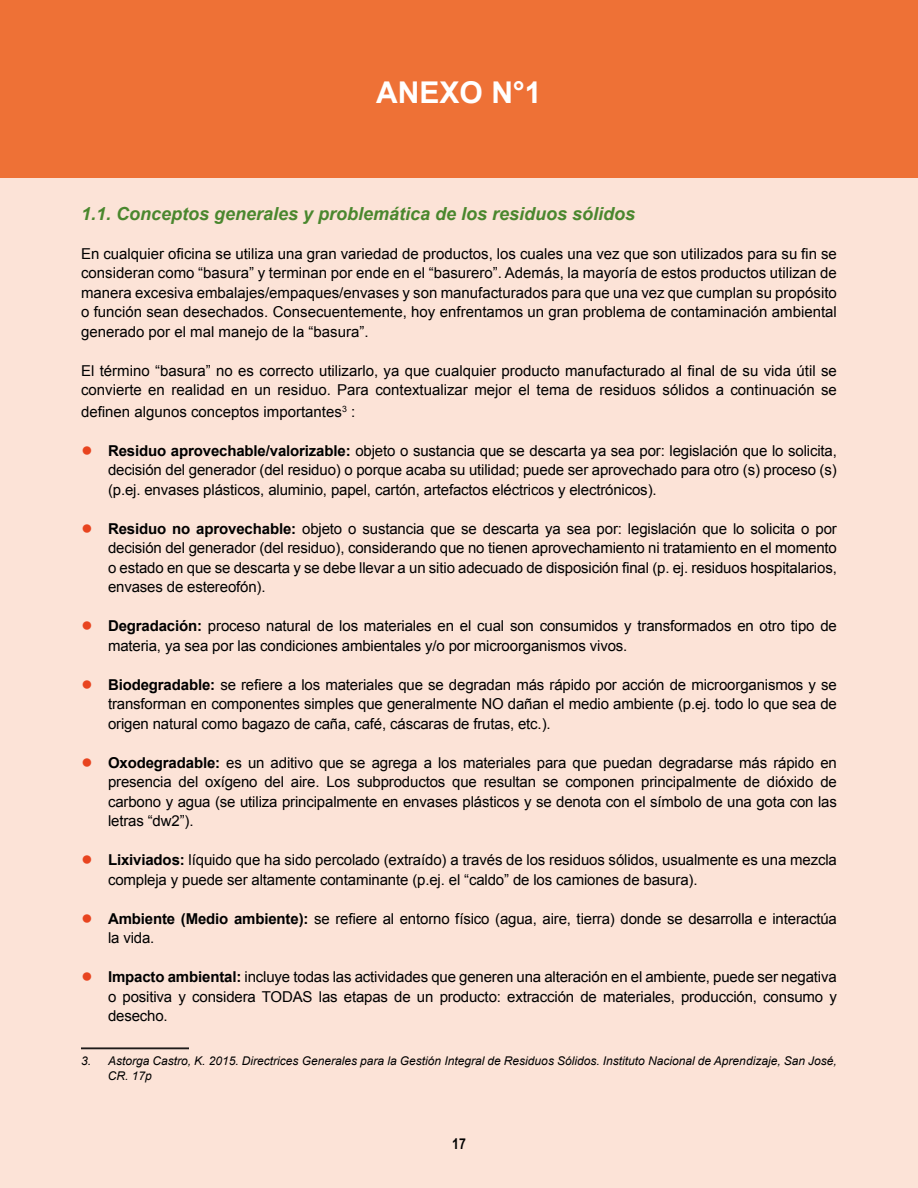
<style>
.page{position:relative;width:918px;height:1188px;background:#fce3d7}
.page>*{position:absolute;margin:0;border:0;box-sizing:border-box;transform-origin:0 0}
.t1{font:700 30px "Arial";color:#fff}
.t2{font:italic 700 18px "Arial";color:#4a872e}
.t3{font:15px/19.5px "Arial";letter-spacing:-.01em;color:#000;text-align:justify}
.t4{font:700 15px "Arial Narrow";color:#000}
.t5{font:italic 12px/15px "Arial";color:#000}
.s1{font-size:19.5px;color:#e8441f}
.s2{font-weight:700}
</style>
<div class="page">
<div style="left:0;top:0;width:918px;height:177px;background:#ee7136"></div>
<hr style="left:81px;top:1048px;width:108px;height:1px;background:#000">
<h1 class="t1" style="left:376px;top:72px;width:167px">ANEXO N°1</h1>
<p class="t2" style="left:81px;top:202px;width:556px">1.1. Conceptos generales y problemática de los residuos sólidos</p>
<p class="t3" style="left:81px;top:244px;width:757px">En cualquier oficina se utiliza una gran variedad de productos, los cuales una vez que son utilizados para su fin se consideran como “basura” y terminan por ende en el “basurero”. Además, la mayoría de estos productos utilizan de manera excesiva embalajes/empaques/envases y son manufacturados para que una vez que cumplan su propósito o función sean desechados. Consecuentemente, hoy enfrentamos un gran problema de contaminación ambiental generado por el mal manejo de la “basura”.</p>
<p class="t3" style="left:81px;top:361px;width:757px">El término “basura” no es correcto utilizarlo, ya que cualquier producto manufacturado al final de su vida útil se convierte en realidad en un residuo. Para contextualizar mejor el tema de residuos sólidos a continuación se</p>
<p class="t3" style="left:81px;top:402px;width:276px">definen algunos conceptos importantes<sup>3</sup> :</p>
<p class="t3" style="left:108px;top:441px;width:730px;text-indent:-27px"><span class="s1">●</span> <span class="s2">Residuo aprovechable/valorizable:</span> objeto o sustancia que se descarta ya sea por: legislación que lo solicita, decisión del generador (del residuo) o porque acaba su utilidad; puede ser aprovechado para otro (s) proceso (s) (p.ej. envases plásticos, aluminio, papel, cartón, artefactos eléctricos y electrónicos).</p>
<p class="t3" style="left:108px;top:519px;width:730px;text-indent:-27px"><span class="s1">●</span> <span class="s2">Residuo no aprovechable:</span> objeto o sustancia que se descarta ya sea por: legislación que lo solicita o por decisión del generador (del residuo), considerando que no tienen aprovechamiento ni tratamiento en el momento o estado en que se descarta y se debe llevar a un sitio adecuado de disposición final (p. ej. residuos hospitalarios, envases de estereofón).</p>
<p class="t3" style="left:108px;top:617px;width:730px;text-indent:-27px"><span class="s1">●</span> <span class="s2">Degradación:</span> proceso natural de los materiales en el cual son consumidos y transformados en otro tipo de materia, ya sea por las condiciones ambientales y/o por microorganismos vivos.</p>
<p class="t3" style="left:108px;top:675px;width:730px;text-indent:-27px"><span class="s1">●</span> <span class="s2">Biodegradable:</span> se refiere a los materiales que se degradan más rápido por acción de microorganismos y se transforman en componentes simples que generalmente NO dañan el medio ambiente (p.ej. todo lo que sea de origen natural como bagazo de caña, café, cáscaras de frutas, etc.).</p>
<p class="t3" style="left:108px;top:753px;width:730px;text-indent:-27px"><span class="s1">●</span> <span class="s2">Oxodegradable:</span> es un aditivo que se agrega a los materiales para que puedan degradarse más rápido en presencia del oxígeno del aire. Los subproductos que resultan se componen principalmente de dióxido de carbono y agua (se utiliza principalmente en envases plásticos y se denota con el símbolo de una gota con las letras “dw2”).</p>
<p class="t3" style="left:108px;top:851px;width:730px;text-indent:-27px"><span class="s1">●</span> <span class="s2">Lixiviados:</span> líquido que ha sido percolado (extraído) a través de los residuos sólidos, usualmente es una mezcla compleja y puede ser altamente contaminante (p.ej. el “caldo” de los camiones de basura).</p>
<p class="t3" style="left:108px;top:909px;width:730px;text-indent:-27px"><span class="s1">●</span> <span class="s2">Ambiente (Medio ambiente):</span> se refiere al entorno físico (agua, aire, tierra) donde se desarrolla e interactúa la vida.</p>
<p class="t3" style="left:108px;top:968px;width:730px;text-indent:-27px"><span class="s1">●</span> <span class="s2">Impacto ambiental:</span> incluye todas las actividades que generen una alteración en el ambiente, puede ser negativa o positiva y considera TODAS las etapas de un producto: extracción de materiales, producción, consumo y desecho.</p>
<p class="t5" style="left:108px;top:1054px;width:730px;text-indent:-27px">3. Astorga Castro, K. 2015. Directrices Generales para la Gestión Integral de Residuos Sólidos. Instituto Nacional de Aprendizaje, San José,<br>CR. 17p</p>
<p class="t4" style="left:452px;top:1133px;width:15px">17</p>
</div>
